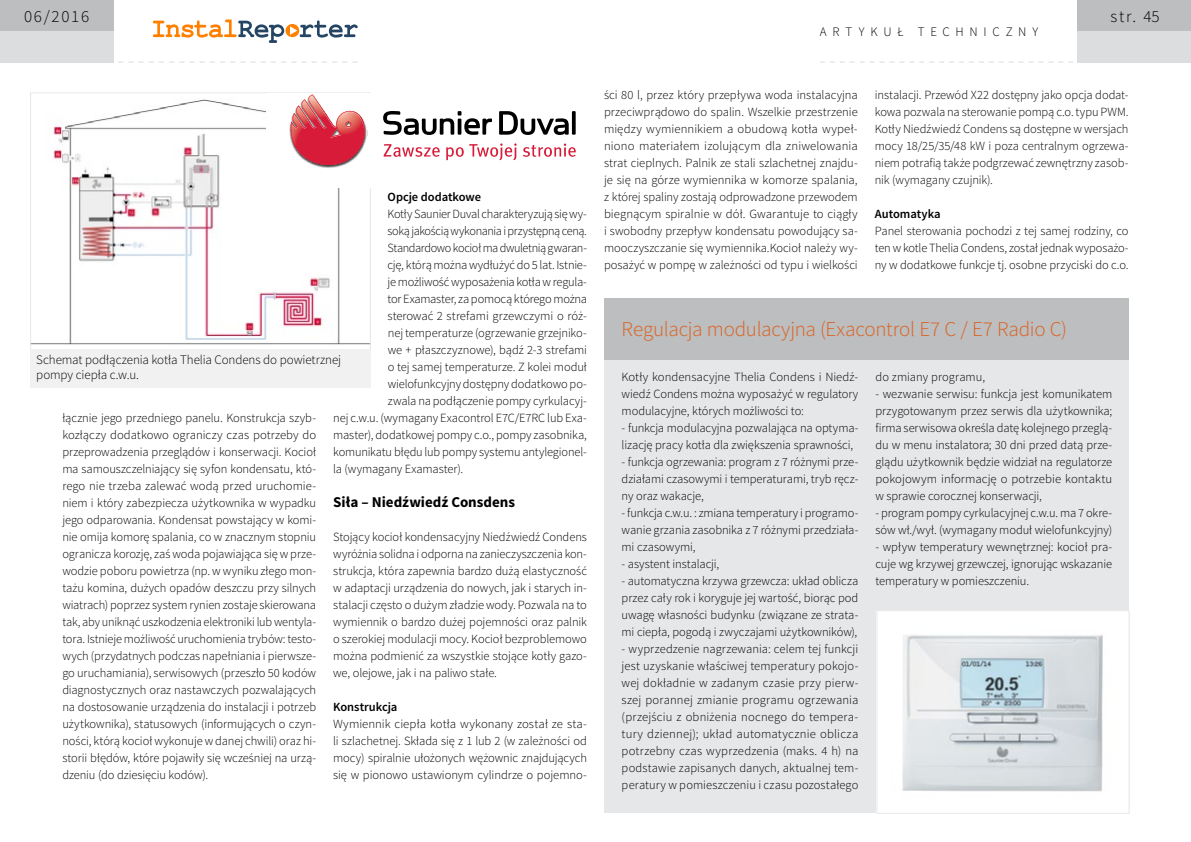
<style>
.page{position:relative;width:1191px;height:842px;background:#fff}
.page>*{position:absolute;margin:0;border:0;box-sizing:border-box;transform-origin:0 0}
.t1{font:300 21px "Source Sans Pro";letter-spacing:-.01em;color:#dc611e}
.t2{font:300 17px "Source Sans Pro";letter-spacing:.1em;color:#000}
.t3{font:700 15px "Source Sans Pro";color:#000}
.t4{font:300 13px/15px "Source Sans Pro";letter-spacing:-.005em;color:#000}
.t5{font:300 13px "Source Sans Pro";letter-spacing:.44em;color:#000}
.t6{font:300 12.5px/17px "Source Sans Pro";letter-spacing:-.01em;color:#000;text-align:justify}
.t7{font:300 12.5px "Source Sans Pro";letter-spacing:-.03em;color:#000}
.t8{font:600 12.5px "Source Sans Pro";letter-spacing:-.005em;color:#000}
</style>
<div class="page">
<div style="left:1077px;top:0;width:114px;height:31px;background:#bcbec0"></div>
<div style="left:1077px;top:31px;width:114px;height:31px;background:#dcddde"></div>
<svg style="left:153px;top:20px;width:204px;height:23px"></svg>
<div style="left:0;top:0;width:113px;height:31px;background:#bcbec0"></div>
<div style="left:0;top:31px;width:113px;height:31px;background:#dcddde"></div>
<svg style="left:108px;top:62px;width:249px;height:1px"></svg>
<svg style="left:820px;top:62px;width:263px;height:1px"></svg>
<div style="left:604px;top:298px;width:525px;height:62px;background:#bcbec0"></div>
<div style="left:604px;top:360px;width:525px;height:453px;background:#e6e7e8"></div>
<img style="left:879px;top:612px;width:248px;height:199px">
<div style="left:877px;top:610px;width:252px;height:203px;border:1px solid #e6e7e8"></div>
<img style="left:32px;top:99px;width:336px;height:246px">
<div style="left:31px;top:349px;width:340px;height:39px;background:#f1f1f2"></div>
<div style="left:267px;top:93px;width:309px;height:94px;background:#fff"></div>
<svg style="left:384px;top:144px;width:56px;height:13px"></svg>
<svg style="left:446px;top:143px;width:70px;height:17px"></svg>
<svg style="left:523px;top:144px;width:53px;height:13px"></svg>
<hr style="left:572px;top:111px;width:3px;height:24px;background:#000">
<svg style="left:383px;top:111px;width:109px;height:24px"></svg>
<svg style="left:499px;top:111px;width:70px;height:24px"></svg>
<img style="left:313px;top:165px;width:31px;height:3px">
<svg style="left:289px;top:94px;width:79px;height:71px"></svg>
<h2 class="t2" style="left:24px;top:6px;width:67px">06/2016</h2>
<h2 class="t2" style="left:1110px;top:6px;width:51px">str. 45</h2>
<p class="t5" style="left:820px;top:24px;width:220px">artykuł techniczny</p>
<p class="t8" style="left:387px;top:189px;width:95px">Opcje dodatkowe</p>
<p class="t6" style="left:387px;top:206px;width:201px">Kotły Saunier Duval charakteryzują się wy-</p>
<p class="t7" style="left:387px;top:223px;width:201px">soką jakością wykonania i przystępną ceną.</p>
<p class="t7" style="left:387px;top:240px;width:201px">Standardowo kocioł ma dwuletnią gwaran-</p>
<p class="t6" style="left:387px;top:257px;width:201px">cję, którą można wydłużyć do 5 lat. Istnie-</p>
<p class="t6" style="left:387px;top:274px;width:201px">je możliwość wyposażenia kotła w regula-</p>
<p class="t6" style="left:387px;top:291px;width:201px">tor Examaster, za pomocą którego można</p>
<p class="t6" style="left:387px;top:308px;width:201px">sterować 2 strefami grzewczymi o róż-</p>
<p class="t6" style="left:388px;top:325px;width:201px">nej temperaturze (ogrzewanie grzejniko-</p>
<p class="t6" style="left:388px;top:342px;width:201px">we + płaszczyznowe), bądź 2-3 strefami</p>
<p class="t6" style="left:388px;top:359px;width:201px">o tej samej temperaturze. Z kolei moduł</p>
<p class="t6" style="left:388px;top:376px;width:201px">wielofunkcyjny dostępny dodatkowo po-</p>
<p class="t6" style="left:388px;top:393px;width:201px">zwala na podłączenie pompy cyrkulacyj-</p>
<p class="t6" style="left:333px;top:410px;width:255px">nej c.w.u. (wymagany Exacontrol E7C/E7RC lub Exa-</p>
<p class="t6" style="left:333px;top:427px;width:255px">master), dodatkowej pompy c.o., pompy zasobnika,</p>
<p class="t6" style="left:333px;top:444px;width:255px">komunikatu błędu lub pompy systemu antylegionel-</p>
<p class="t6" style="left:333px;top:461px;width:131px">la (wymagany Examaster).</p>
<p class="t3" style="left:333px;top:493px;width:183px">Siła – Niedźwiedź Consdens</p>
<p class="t6" style="left:333px;top:529px;width:255px">Stojący kocioł kondensacyjny Niedźwiedź Condens wyróżnia solidna i odporna na zanieczyszczenia kon&shy;strukcja, która zapewnia bardzo dużą elastyczność w adaptacji urządzenia do nowych, jak i starych in&shy;stalacji często o dużym zładzie wody. Pozwala na to wymiennik o bardzo dużej pojemności oraz palnik o szerokiej modulacji mocy. Kocioł bezproblemowo można podmienić za wszystkie stojące kotły gazo&shy;we, olejowe, jak i na paliwo stałe.</p>
<p class="t8" style="left:333px;top:699px;width:66px">Konstrukcja</p>
<p class="t6" style="left:333px;top:716px;width:255px">Wymiennik ciepła kotła wykonany został ze sta&shy;li szlachetnej. Składa się z 1 lub 2 (w zależności od mocy) spiralnie ułożonych wężownic znajdujących się w pionowo ustawionym cylindrze o pojemno-</p>
<p class="t4" style="left:36px;top:352px;width:306px">Schemat podłączenia kotła Thelia Condens do powietrznej pompy ciepła c.w.u.</p>
<p class="t6" style="left:62px;top:410px;width:255px">łącznie jego przedniego panelu. Konstrukcja szyb&shy;kozłączy dodatkowo ograniczy czas potrzeby do przeprowadzenia przeglądów i konserwacji. Kocioł ma samouszczelniający się syfon kondensatu, któ&shy;rego nie trzeba zalewać wodą przed uruchomie&shy;niem i który zabezpiecza użytkownika w wypadku jego odparowania. Kondensat powstający w komi&shy;nie omija komorę spalania, co w znacznym stopniu ogranicza korozję, zaś woda pojawiająca się w prze&shy;wodzie poboru powietrza (np. w wyniku złego mon&shy;tażu komina, dużych opadów deszczu przy silnych wiatrach) poprzez system rynien zostaje skierowana tak, aby uniknąć uszkodzenia elektroniki lub wentyla&shy;tora. Istnieje możliwość uruchomienia trybów: testo&shy;wych (przydatnych podczas napełniania i pierwsze&shy;go uruchamiania), serwisowych (przeszło 50 kodów diagnostycznych oraz nastawczych pozwalających na dostosowanie urządzenia do instalacji i potrzeb użytkownika), statusowych (informujących o czyn&shy;ności, którą kocioł wykonuje w danej chwili) oraz hi&shy;storii błędów, które pojawiły się wcześniej na urzą&shy;dzeniu (do dziesięciu kodów).</p>
<p class="t6" style="left:604px;top:87px;width:255px">ści 80 l, przez który przepływa woda instalacyjna przeciwprądowo do spalin. Wszelkie przestrzenie między wymiennikiem a obudową kotła wypeł&shy;niono materiałem izolującym dla zniwelowania strat cieplnych. Palnik ze stali szlachetnej znajdu&shy;je się na górze wymiennika w komorze spalania, z której spaliny zostają odprowadzone przewodem biegnącym spiralnie w dół. Gwarantuje to ciągły i swobodny przepływ kondensatu powodujący sa&shy;mooczyszczanie się wymiennika.Kocioł należy wy&shy;posażyć w pompę w zależności od typu i wielkości</p>
<p class="t6" style="left:874px;top:87px;width:255px">instalacji. Przewód X22 dostępny jako opcja dodat&shy;kowa pozwala na sterowanie pompą c.o. typu PWM.<br>Kotły Niedźwiedź Condens są dostępne w wersjach mocy 18/25/35/48 kW i poza centralnym ogrzewa&shy;niem potrafią także podgrzewać zewnętrzny zasob&shy;nik (wymagany czujnik).</p>
<p class="t8" style="left:874px;top:206px;width:67px">Automatyka</p>
<p class="t6" style="left:874px;top:223px;width:255px">Panel sterowania pochodzi z tej samej rodziny, co ten w kotle Thelia Condens, został jednak wyposażo&shy;ny w dodatkowe funkcje tj. osobne przyciski do c.o.</p>
<h1 class="t1" style="left:621px;top:316px;width:447px">Regulacja modulacyjna (Exacontrol E7 C / E7 Radio C)</h1>
<p class="t6" style="left:621px;top:369px;width:238px">Kotły kondensacyjne Thelia Condens i Niedź&shy;wiedź Condens można wyposażyć w regulatory modulacyjne, których możliwości to:</p>
<p class="t6" style="left:621px;top:420px;width:238px">- funkcja modulacyjna pozwalająca na optyma&shy;lizację pracy kotła dla zwiększenia sprawności,</p>
<p class="t6" style="left:621px;top:454px;width:238px">- funkcja ogrzewania: program z 7 różnymi prze&shy;działami czasowymi i temperaturami, tryb ręcz&shy;ny oraz wakacje,</p>
<p class="t6" style="left:621px;top:505px;width:238px">- funkcja c.w.u. : zmiana temperatury i programo&shy;wanie grzania zasobnika z 7 różnymi przedziała&shy;mi czasowymi,</p>
<p class="t6" style="left:621px;top:556px;width:99px">- asystent instalacji,</p>
<p class="t6" style="left:621px;top:573px;width:238px">- automatyczna krzywa grzewcza: układ oblicza przez cały rok i koryguje jej wartość, biorąc pod uwagę własności budynku (związane ze strata&shy;mi ciepła, pogodą i zwyczajami użytkowników),</p>
<p class="t6" style="left:621px;top:641px;width:238px">- wyprzedzenie nagrzewania: celem tej funkcji jest uzyskanie właściwej temperatury pokojo&shy;wej dokładnie w zadanym czasie przy pierw&shy;szej porannej zmianie programu ogrzewania (przejściu z obniżenia nocnego do tempera&shy;tury dziennej); układ automatycznie oblicza potrzebny czas wyprzedzenia (maks. 4 h) na podstawie zapisanych danych, aktualnej tem&shy;peratury w pomieszczeniu i czasu pozostałego</p>
<p class="t6" style="left:875px;top:369px;width:111px">do zmiany programu,</p>
<p class="t6" style="left:875px;top:386px;width:238px">- wezwanie serwisu: funkcja jest komunikatem przygotowanym przez serwis dla użytkownika; firma serwisowa określa datę kolejnego przeglą&shy;du w menu instalatora; 30 dni przed datą prze&shy;glądu użytkownik będzie widział na regulatorze pokojowym informację o potrzebie kontaktu w sprawie corocznej konserwacji,</p>
<p class="t6" style="left:875px;top:505px;width:238px">- program pompy cyrkulacyjnej c.w.u. ma 7 okre&shy;sów wł./wył. (wymagany moduł wielofunkcyjny)</p>
<p class="t6" style="left:875px;top:539px;width:238px">- wpływ temperatury wewnętrznej: kocioł pra&shy;cuje wg krzywej grzewczej, ignorując wskazanie temperatury w pomieszczeniu.</p>
</div>
